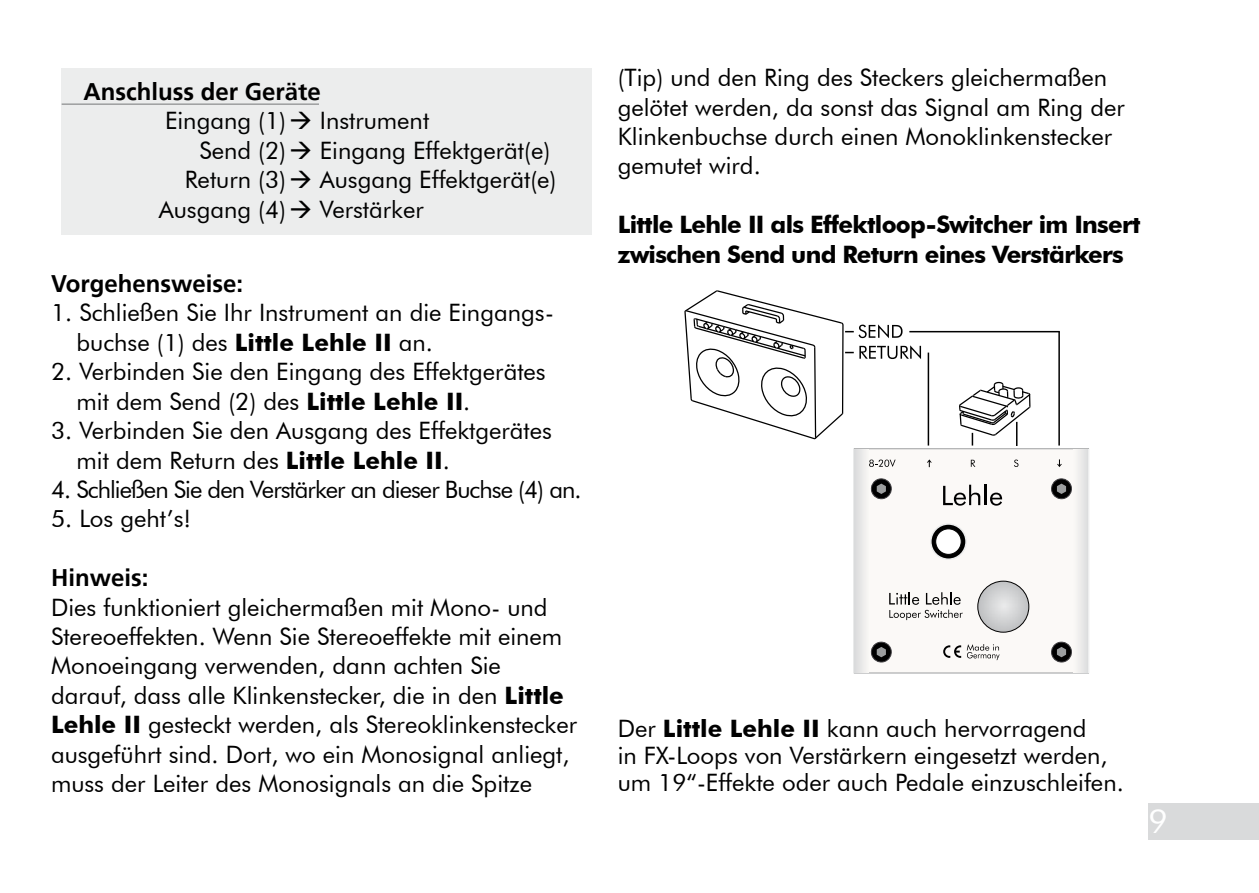
<style>
.page{position:relative;width:1259px;height:893px;background:#fff}
.page>*{position:absolute;margin:0;border:0;box-sizing:border-box;transform-origin:0 0}
.t1{font:33px "Futura BT";color:#fff}
.t2{font:24px/29.4px "Futura BT";color:#000}
.t3{font:700 24px/29.4px "Futura BT";letter-spacing:-.03em;color:#000}
.t4{font:24px "Futura BT";letter-spacing:-.04em;color:#000}
.t5{font:700 24px "Frutiger";color:#000}
.s1{font-weight:700}
</style>
<div class="page">
<div style="left:1148px;top:803px;width:111px;height:37px;background:#d9dadb"></div>
<div style="left:61px;top:68px;width:531px;height:167px;background:#eceded"></div>
<hr style="left:62px;top:103px;width:257px;height:2px;background:#9c9e9f">
<div style="left:855px;top:449px;width:233px;height:224px;background:#fbf9f7"></div>
<svg style="left:1014px;top:460px;width:4px;height:7px"></svg>
<svg style="left:971px;top:460px;width:4px;height:7px"></svg>
<svg style="left:943px;top:485px;width:37px;height:21px"></svg>
<hr style="left:984px;top:485px;width:2px;height:20px;background:#000">
<svg style="left:990px;top:493px;width:12px;height:13px"></svg>
<svg style="left:870px;top:641px;width:22px;height:22px"></svg>
<svg style="left:870px;top:478px;width:22px;height:22px"></svg>
<svg style="left:1051px;top:641px;width:21px;height:22px"></svg>
<svg style="left:1051px;top:478px;width:21px;height:22px"></svg>
<svg style="left:1057px;top:459px;width:5px;height:8px"></svg>
<svg style="left:943px;top:644px;width:56px;height:16px"></svg>
<img style="left:977px;top:581px;width:52px;height:51px;border-radius:26px">
<div style="left:977px;top:581px;width:52px;height:51px;border:1px solid #000;border-radius:50%"></div>
<svg style="left:931px;top:524px;width:35px;height:35px"></svg>
<div style="left:930px;top:523px;width:36px;height:37px;border:2px solid #eceded;border-radius:50%"></div>
<div style="left:935px;top:529px;width:26px;height:25px;background:#fff;border-radius:50%"></div>
<div style="left:935px;top:529px;width:26px;height:25px;border:1px solid #000;border-radius:50%"></div>
<svg style="left:889px;top:592px;width:73px;height:28px"></svg>
<svg style="left:927px;top:459px;width:4px;height:8px"></svg>
<svg style="left:869px;top:460px;width:26px;height:7px"></svg>
<hr style="left:927px;top:353px;width:2px;height:93px;background:#000">
<hr style="left:1058px;top:331px;width:2px;height:115px;background:#000">
<hr style="left:909px;top:331px;width:150px;height:1px;background:#000">
<svg style="left:959px;top:381px;width:72px;height:65px"></svg>
<svg style="left:684px;top:290px;width:237px;height:150px"></svg>
<p class="t5" style="left:83px;top:78px;width:239px">Anschluss der Geräte</p>
<p class="t2" style="left:165px;top:106px;width:266px">Eingang (1)→ Instrument</p>
<p class="t2" style="left:199px;top:135px;width:352px">Send (2)→ Eingang Effektgerät(e)</p>
<p class="t2" style="left:185px;top:165px;width:373px">Return (3)→ Ausgang Effektgerät(e)</p>
<p class="t2" style="left:159px;top:194px;width:266px">Ausgang (4)→ Verstärker</p>
<p class="t5" style="left:51px;top:270px;width:194px">Vorgehensweise:</p>
<p class="t2" style="left:77px;top:298px;width:479px;text-indent:-26px">1. Schließen Sie Ihr Instrument an die Eingangs&shy;buchse (1) des <span class="s1">Little Lehle II</span> an.</p>
<p class="t2" style="left:77px;top:357px;width:470px;text-indent:-26px">2. Verbinden Sie den Eingang des Effektgerätes mit dem Send (2) des <span class="s1">Little Lehle II</span>.</p>
<p class="t2" style="left:77px;top:416px;width:477px;text-indent:-26px">3. Verbinden Sie den Ausgang des Effektgerätes mit dem Return des <span class="s1">Little Lehle II</span>.</p>
<p class="t4" style="left:51px;top:475px;width:532px">4. Schließen Sie den Verstärker an dieser Buchse (4) an.</p>
<p class="t2" style="left:51px;top:504px;width:142px">5. Los geht’s!</p>
<p class="t5" style="left:51px;top:564px;width:99px">Hinweis:</p>
<p class="t2" style="left:51px;top:592px;width:527px">Dies funktioniert gleichermaßen mit Mono- und Stereoeffekten. Wenn Sie Stereoeffekte mit einem Monoeingang verwenden, dann achten Sie darauf, dass alle Klinkenstecker, die in den <span class="s1">Little Lehle II</span> gesteckt werden, als Stereoklinkenstecker ausgeführt sind. Dort, wo ein Monosignal anliegt, muss der Leiter des Monosignals an die Spitze</p>
<p class="t2" style="left:618px;top:63px;width:508px">(Tip) und den Ring des Steckers gleichermaßen gelötet werden, da sonst das Signal am Ring der Klinkenbuchse durch einen Monoklinkenstecker gemutet wird.</p>
<p class="t3" style="left:618px;top:210px;width:524px">Little Lehle II als Effektloop-Switcher im Insert zwischen Send und Return eines Verstärkers</p>
<p class="t2" style="left:618px;top:714px;width:507px;line-height:27px">Der <span class="s1">Little Lehle II</span> kann auch hervorragend<br>in FX-Loops von Verstärkern eingesetzt werden, um 19“-Effekte oder auch Pedale einzuschleifen.</p>
<h1 class="t1" style="left:1148px;top:801px;width:21px">9</h1>
</div>
